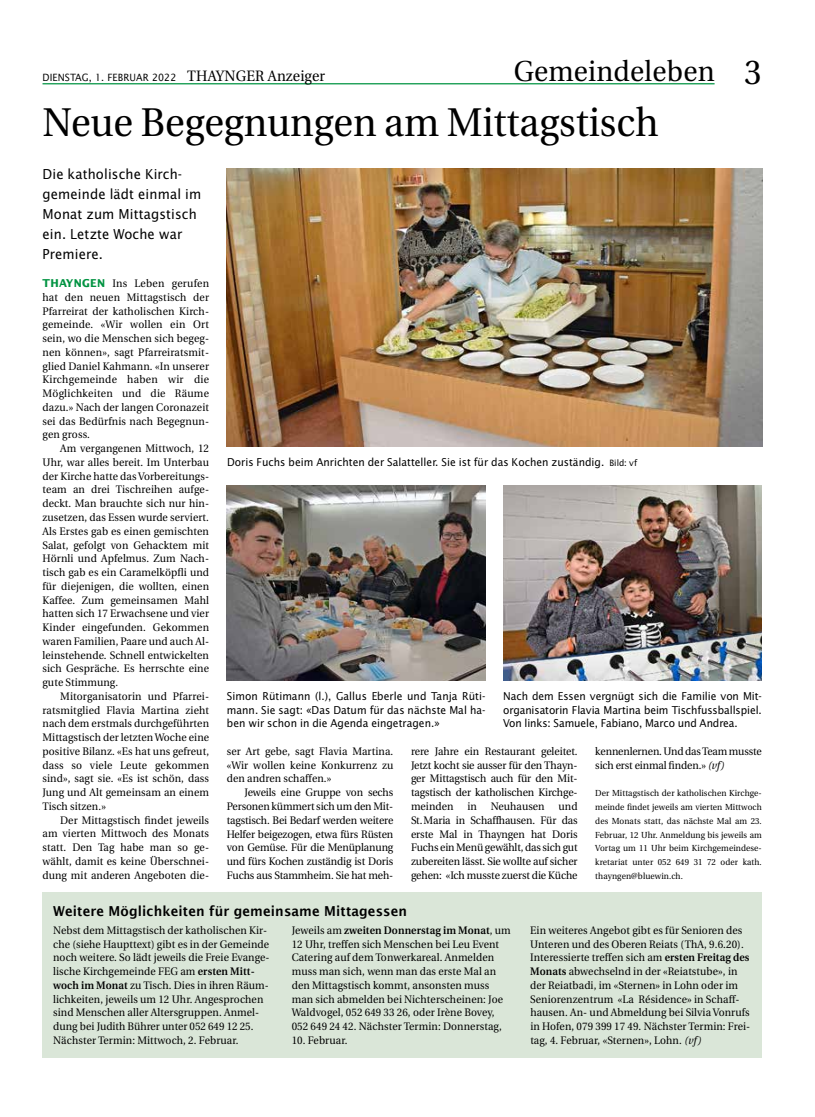
<style>
.page{position:relative;width:815px;height:1117px;background:#fff}
.page>*{position:absolute;margin:0;border:0;box-sizing:border-box;transform-origin:0 0}
.t1{font:40px "Utopia";color:#000;scale:.95 1}
.t2{font:28.75px "Utopia";letter-spacing:.01em;color:#000;scale:.95 1}
.t3{font:13.75px/20px "Lucida Sans";letter-spacing:.01em;color:#000;scale:.95 1}
.t4{font:600 13.75px "Lucida Sans";letter-spacing:.01em;color:#000;scale:.95 1}
.t5{font:10.88px/13.8px "Utopia";letter-spacing:.01em;color:#000;scale:.95 1}
.t6{font:10.88px/13.8px "Lucida Sans";color:#000;text-align:justify;scale:.95 1}
.t7{font:10.88px "Utopia";letter-spacing:-.01em;color:#000;scale:.95 1}
.t8{font:10.88px/13.8px "Utopia";letter-spacing:-.015em;color:#000;scale:.95 1}
.t9{font:10px "Lucida Sans";letter-spacing:.01em;color:#000;scale:.95 1}
.t10{font:8.75px/13.8px "Utopia";letter-spacing:.01em;color:#000;text-align:justify;scale:.95 1}
.s1{font-family:"Utopia";font-size:15px}
.s2{font-size:34.38px}
.s3{font-family:"Lucida Sans";font-weight:700;color:#009341}
.s4{font-size:8.75px}
.s5{font-style:italic}
.s6{font-weight:600}
</style>
<div class="page">
<hr style="left:43px;top:83px;width:672px;height:1px;background:#009341">
<div style="left:43px;top:892px;width:719px;height:165px;background:#dae6d8"></div>
<img style="left:227px;top:169px;width:535px;height:277px">
<img style="left:227px;top:485px;width:258px;height:195px">
<img style="left:503px;top:485px;width:259px;height:195px">
<p class="t9" style="left:43px;top:71px;width:299px">DIENSTAG, 1. FEBRUAR 2022 <span class="s1">THAYNGER Anzeiger</span></p>
<p class="t2" style="left:514px;top:55px;width:263px">Gemeindeleben <span class="s2">3</span></p>
<p class="t1" style="left:43px;top:100px;width:650px">Neue Begegnungen am Mittagstisch</p>
<p class="t3" style="left:43px;top:163px;width:169px">Die katholische Kirch&shy;gemeinde lädt einmal im<br>Monat zum Mittagstisch ein. Letzte Woche war<br>Premiere.</p>
<p class="t5" style="left:43px;top:276px;width:177px"><span class="s3">THAYNGEN</span> Ins Leben gerufen</p>
<p class="t5" style="left:43px;top:290px;width:177px">hat den neuen Mittagstisch der</p>
<p class="t5" style="left:43px;top:304px;width:177px">Pfarreirat der katholischen Kirch-</p>
<p class="t5" style="left:43px;top:318px;width:177px">gemeinde. «Wir wollen ein Ort</p>
<p class="t5" style="left:43px;top:331px;width:177px">sein, wo die Menschen sich begeg-</p>
<p class="t5" style="left:43px;top:345px;width:177px">nen können», sagt Pfarreiratsmit-</p>
<p class="t5" style="left:43px;top:359px;width:177px">glied Daniel Kahmann. «In unserer</p>
<p class="t5" style="left:43px;top:373px;width:177px">Kirchgemeinde haben wir die</p>
<p class="t5" style="left:43px;top:386px;width:177px">Möglichkeiten und die Räume</p>
<p class="t5" style="left:43px;top:400px;width:177px">dazu.» Nach der langen Coronazeit</p>
<p class="t5" style="left:43px;top:414px;width:177px">sei das Bedürfnis nach Begegnun-</p>
<p class="t5" style="left:43px;top:428px;width:51px">gen gross.</p>
<p class="t5" style="left:60px;top:441px;width:158px">Am vergangenen Mittwoch, 12</p>
<p class="t5" style="left:43px;top:455px;width:177px">Uhr, war alles bereit. Im Unterbau</p>
<p class="t5" style="left:43px;top:469px;width:177px">der Kirche hatte das Vorbereitungs-</p>
<p class="t5" style="left:43px;top:483px;width:177px">team an drei Tischreihen aufge-</p>
<p class="t5" style="left:43px;top:496px;width:177px">deckt. Man brauchte sich nur hin-</p>
<p class="t5" style="left:43px;top:510px;width:177px">zusetzen, das Essen wurde serviert.</p>
<p class="t5" style="left:43px;top:524px;width:177px">Als Erstes gab es einen gemischten</p>
<p class="t5" style="left:43px;top:538px;width:177px">Salat, gefolgt von Gehacktem mit</p>
<p class="t5" style="left:43px;top:551px;width:177px">Hörnli und Apfelmus. Zum Nach-</p>
<p class="t5" style="left:43px;top:565px;width:177px">tisch gab es ein Caramelköpfli und</p>
<p class="t5" style="left:43px;top:579px;width:177px">für diejenigen, die wollten, einen</p>
<p class="t5" style="left:43px;top:593px;width:177px">Kaffee. Zum gemeinsamen Mahl</p>
<p class="t5" style="left:43px;top:606px;width:177px">hatten sich 17 Erwachsene und vier</p>
<p class="t5" style="left:43px;top:620px;width:177px">Kinder eingefunden. Gekommen</p>
<p class="t5" style="left:43px;top:634px;width:177px">waren Familien, Paare und auch Al-</p>
<p class="t5" style="left:43px;top:648px;width:177px">leinstehende. Schnell entwickelten</p>
<p class="t5" style="left:43px;top:661px;width:177px">sich Gespräche. Es herrschte eine</p>
<p class="t5" style="left:43px;top:675px;width:81px">gute Stimmung.</p>
<p class="t5" style="left:60px;top:689px;width:158px">Mitorganisatorin und Pfarrei-</p>
<p class="t5" style="left:43px;top:703px;width:177px">ratsmitglied Flavia Martina zieht</p>
<p class="t5" style="left:43px;top:716px;width:177px">nach dem erstmals durchgeführten</p>
<p class="t5" style="left:43px;top:730px;width:177px">Mittagstisch der letzten Woche eine</p>
<p class="t5" style="left:43px;top:744px;width:177px">positive Bilanz. «Es hat uns gefreut,</p>
<p class="t5" style="left:43px;top:758px;width:177px">dass so viele Leute gekommen</p>
<p class="t5" style="left:43px;top:771px;width:177px">sind», sagt sie. «Es ist schön, dass</p>
<p class="t5" style="left:43px;top:785px;width:177px">Jung und Alt gemeinsam an einem</p>
<p class="t5" style="left:43px;top:799px;width:68px">Tisch sitzen.»</p>
<p class="t5" style="left:60px;top:813px;width:158px">Der Mittagstisch findet jeweils</p>
<p class="t5" style="left:43px;top:826px;width:177px">am vierten Mittwoch des Monats</p>
<p class="t5" style="left:43px;top:840px;width:177px">statt. Den Tag habe man so ge-</p>
<p class="t5" style="left:43px;top:854px;width:177px">wählt, damit es keine Überschnei-</p>
<p class="t5" style="left:43px;top:868px;width:177px">dung mit anderen Angeboten die-</p>
<p class="t6" style="left:227px;top:455px;width:433px">Doris Fuchs beim Anrichten der Salatteller. Sie ist für das Kochen zuständig. <span class="s4">Bild: vf</span></p>
<p class="t6" style="left:227px;top:688px;width:274px">Simon Rütimann (l.), Gallus Eberle und Tanja Rüti&shy;mann. Sie sagt: «Das Datum für das nächste Mal ha&shy;ben wir schon in die Agenda eingetragen.»</p>
<p class="t6" style="left:503px;top:688px;width:274px">Nach dem Essen vergnügt sich die Familie von Mit&shy;organisatorin Flavia Martina beim Tischfussballspiel.<br>Von links: Samuele, Fabiano, Marco und Andrea.</p>
<p class="t5" style="left:227px;top:744px;width:177px">ser Art gebe, sagt Flavia Martina.</p>
<p class="t5" style="left:227px;top:758px;width:177px">«Wir wollen keine Konkurrenz zu</p>
<p class="t5" style="left:227px;top:771px;width:112px">den andren schaffen.»</p>
<p class="t7" style="left:244px;top:786px;width:158px">Jeweils eine Gruppe von sechs</p>
<p class="t7" style="left:227px;top:800px;width:177px">Personen kümmert sich um den Mit-</p>
<p class="t7" style="left:227px;top:813px;width:177px">tagstisch. Bei Bedarf werden weitere</p>
<p class="t7" style="left:227px;top:827px;width:177px">Helfer beigezogen, etwa fürs Rüsten</p>
<p class="t7" style="left:227px;top:841px;width:177px">von Gemüse. Für die Menüplanung</p>
<p class="t7" style="left:227px;top:855px;width:177px">und fürs Kochen zuständig ist Doris</p>
<p class="t7" style="left:227px;top:868px;width:177px">Fuchs aus Stammheim. Sie hat meh-</p>
<p class="t5" style="left:411px;top:744px;width:177px;text-align:justify">rere Jahre ein Restaurant geleitet.<br>Jetzt kocht sie ausser für den Thayn&shy;ger Mittagstisch auch für den Mit&shy;tagstisch der katholischen Kirchge&shy;meinden</p>
<p class="t5" style="left:411px;top:799px;width:177px;text-align:justify;text-indent:148px">und St.Maria in Schaffhausen. Für das erste Mal in Thayngen hat Doris Fuchs ein Menü gewählt, das sich gut zubereiten lässt. Sie wollte auf sicher gehen: «Ich musste zuerst die Küche</p>
<p class="t5" style="left:467px;top:799px;width:11px">in</p>
<p class="t5" style="left:491px;top:799px;width:58px">Neuhausen</p>
<p class="t8" style="left:595px;top:744px;width:177px">kennenlernen. Und das Team musste sich erst einmal finden.» <span class="s5">(vf)</span></p>
<p class="t10" style="left:595px;top:786px;width:177px">Der Mittagstisch der katholischen Kirchge&shy;meinde findet jeweils am vierten Mittwoch des Monats statt, das nächste Mal am 23.<br>Februar, 12 Uhr. Anmeldung bis jeweils am Vortag um 11 Uhr beim Kirchgemeindese&shy;kretariat unter 052 649 31 72 oder kath. thayngen@bluewin.ch.</p>
<p class="t4" style="left:53px;top:902px;width:374px">Weitere Möglichkeiten für gemeinsame Mittagessen</p>
<p class="t5" style="left:53px;top:923px;width:229px">Nebst dem Mittagstisch der katholischen Kir&shy;che (siehe Haupttext) gibt es in der Gemeinde noch weitere. So lädt jeweils die Freie Evange&shy;lische Kirchgemeinde FEG am <span class="s6">ersten Mitt&shy;woch im Monat</span> zu Tisch. Dies in ihren Räum&shy;lichkeiten, jeweils um 12 Uhr. Angesprochen sind Menschen aller Altersgruppen. Anmel&shy;dung bei Judith Bührer unter 052 649 12 25.<br>Nächster Termin: Mittwoch, 2. Februar.</p>
<p class="t5" style="left:292px;top:923px;width:232px">Jeweils am <span class="s6">zweiten Donnerstag im Monat</span>, um 12 Uhr, treffen sich Menschen bei Leu Event Catering auf dem Tonwerkareal. Anmelden muss man sich, wenn man das erste Mal an den Mittagstisch kommt, ansonsten muss man sich abmelden bei Nichterscheinen: Joe Waldvogel, 052 649 33 26, oder Irène Bovey, 052 649 24 42. Nächster Termin: Donnerstag,</p>
<p class="t5" style="left:292px;top:1033px;width:60px">10. Februar.</p>
<p class="t5" style="left:530px;top:923px;width:233px">Ein weiteres Angebot gibt es für Senioren des Unteren und des Oberen Reiats (ThA, 9.6.20).<br>Interessierte treffen sich am <span class="s6">ersten Freitag des Monats</span> abwechselnd in der «Reiatstube», in der Reiatbadi, im «Sternen» in Lohn oder im Seniorenzentrum «La Résidence» in Schaff&shy;hausen. An- und Abmeldung bei Silvia Vonrufs in Hofen, 079 399 17 49. Nächster Termin: Frei&shy;tag, 4. Februar, «Sternen», Lohn. <span class="s5">(vf)</span></p>
</div>
